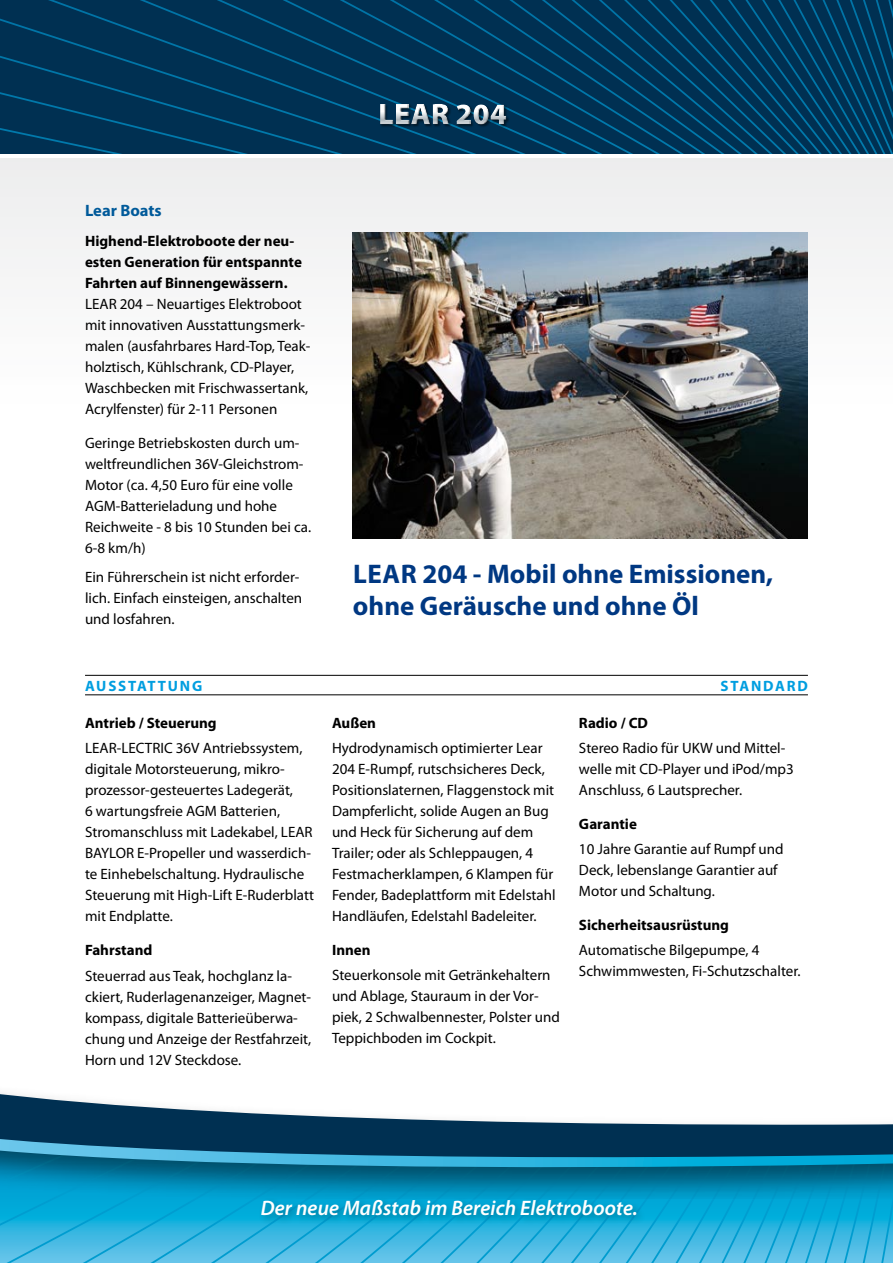
<style>
.page{position:relative;width:893px;height:1263px;background:#fff}
.page>*{position:absolute;margin:0;border:0;box-sizing:border-box;transform-origin:0 0}
.t1{font:900 30px "Myriad Pro";color:#fff}
.t2{font:700 27px/32.4px "Myriad Pro";color:#003882}
.t3{font:italic 600 21px "Myriad Pro";color:#fff}
.t4{font:700 16.5px "Myriad Pro";color:#005a9a}
.t5{font:15px/21px "Myriad Pro";color:#000}
.t6{font:700 15px/21px "Myriad Pro";color:#000}
.t7{font:700 15px "Myriad Pro";letter-spacing:.12em;color:#009ee0}
</style>
<div class="page">
<div style="left:0;top:159px;width:893px;height:249px;background:#f3f3f3"></div>
<svg style="left:0;top:1199px;width:893px;height:64px;background:#33b5e0"></svg>
<div style="left:0;top:1044px;width:893px;height:155px;background:#000;opacity:.5"></div>
<svg style="left:0;top:1163px;width:893px;height:8px;background:#087194"></svg>
<svg style="left:0;top:1054px;width:893px;height:109px"></svg>
<svg style="left:0;top:0;width:893px;height:153px;background:#00375a"></svg>
<div style="left:380px;top:104px;width:130px;height:24px;background:#000;opacity:.5"></div>
<div style="left:379px;top:103px;width:128px;height:21px;background:#fff;opacity:.75"></div>
<div style="left:379px;top:104px;width:128px;height:21px;background:#000;opacity:.75"></div>
<div style="left:257px;top:1195px;width:389px;height:30px;background:#000;opacity:.3"></div>
<img style="left:353px;top:232px;width:455px;height:306px">
<hr style="left:85px;top:675px;width:723px;height:1px;background:#000">
<hr style="left:85px;top:694px;width:723px;height:1px;background:#000">
<p class="t4" style="left:85px;top:200px;width:78px">Lear Boats</p>
<p class="t6" style="left:85px;top:230px;width:218px">Highend-Elektroboote der neu&shy;esten Generation für entspannte<br>Fahrten auf Binnengewässern.</p>
<p class="t5" style="left:85px;top:293px;width:227px">LEAR 204 – Neuartiges Elektroboot mit innovativen Ausstattungsmerk&shy;malen (ausfahrbares Hard-Top, Teak&shy;holztisch, Kühlschrank, CD-Player, Waschbecken mit Frischwassertank, Acrylfenster) für 2-11 Personen</p>
<p class="t5" style="left:85px;top:432px;width:228px">Geringe Betriebskosten durch um&shy;weltfreundlichen 36V-Gleichstrom-<br>Motor (ca. 4,50 Euro für eine volle<br>AGM-Batterieladung und hohe<br>Reichweite - 8 bis 10 Stunden bei ca.<br>6-8 km/h)</p>
<p class="t5" style="left:85px;top:566px;width:219px">Ein Führerschein ist nicht erforder&shy;lich. Einfach einsteigen, anschalten und losfahren.</p>
<h1 class="t1" style="left:378px;top:97px;width:130px">LEAR 204</h1>
<h2 class="t2" style="left:353px;top:556px;width:422px">Lear 204 - Mobil ohne Emissionen, ohne Geräusche und ohne Öl</h2>
<p class="t7" style="left:85px;top:676px;width:23px">Ausstattu</p>
<p class="t7" style="left:180px;top:676px;width:19px">ng</p>
<p class="t7" style="left:720px;top:676px;width:87px">Standard</p>
<p class="t6" style="left:85px;top:712px;width:133px">Antrieb / Steuerung</p>
<p class="t5" style="left:85px;top:738px;width:230px">LEAR-LECTRIC 36V Antriebssystem, digitale Motorsteuerung, mikro&shy;prozessor-gesteuertes Ladegerät,<br>6 wartungsfreie AGM Batterien, Stromanschluss mit Ladekabel, LEAR BAYLOR E-Propeller und wasserdich&shy;te Einhebelschaltung. Hydraulische Steuerung mit High-Lift E-Ruderblatt mit Endplatte.</p>
<p class="t6" style="left:85px;top:939px;width:69px">Fahrstand</p>
<p class="t5" style="left:85px;top:965px;width:228px">Steuerrad aus Teak, hochglanz la&shy;ckiert, Ruderlagenanzeiger, Magnet&shy;kompass, digitale Batterieüberwa&shy;chung und Anzeige der Restfahrzeit, Horn und 12V Steckdose.</p>
<p class="t6" style="left:332px;top:712px;width:46px">Außen</p>
<p class="t5" style="left:332px;top:738px;width:225px">Hydrodynamisch optimierter Lear 204 E-Rumpf, rutschsicheres Deck, Positionslaternen, Flaggenstock mit Dampferlicht, solide Augen an Bug und Heck für Sicherung auf dem Trailer; oder als Schleppaugen, 4<br>Festmacherklampen, 6 Klampen für Fender, Badeplattform mit Edelstahl Handläufen, Edelstahl Badeleiter.</p>
<p class="t6" style="left:332px;top:939px;width:40px">Innen</p>
<p class="t5" style="left:332px;top:965px;width:229px">Steuerkonsole mit Getränkehaltern und Ablage, Stauraum in der Vor&shy;piek, 2 Schwalbennester, Polster und Teppichboden im Cockpit.</p>
<p class="t6" style="left:579px;top:712px;width:71px">Radio / CD</p>
<p class="t5" style="left:579px;top:738px;width:216px">Stereo Radio für UKW und Mittel&shy;welle mit CD-Player und iPod/mp3<br>Anschluss, 6 Lautsprecher.</p>
<p class="t6" style="left:579px;top:813px;width:59px">Garantie</p>
<p class="t5" style="left:579px;top:839px;width:206px">10 Jahre Garantie auf Rumpf und<br>Deck, lebenslange Garantier auf<br>Motor und Schaltung.</p>
<p class="t6" style="left:579px;top:914px;width:152px">Sicherheitsausrüstung</p>
<p class="t5" style="left:579px;top:940px;width:223px">Automatische Bilgepumpe, 4<br>Schwimmwesten, Fi-Schutzschalter.</p>
<h3 class="t3" style="left:261px;top:1194px;width:379px">Der neue Maßstab im Bereich Elektroboote.</h3>
</div>
